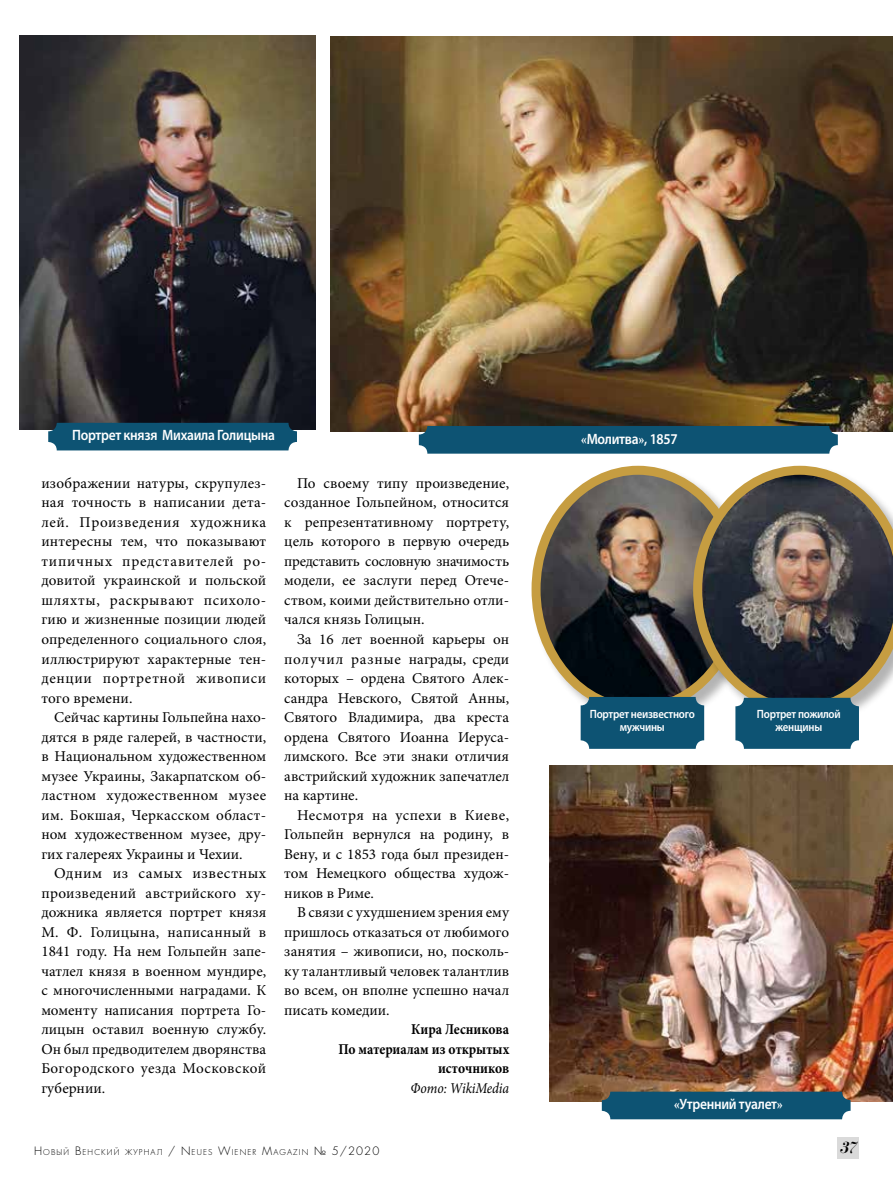
<style>
.page{position:relative;width:893px;height:1191px;background:#fff}
.page>*{position:absolute;margin:0;border:0;box-sizing:border-box;transform-origin:0 0}
.t1{font:italic 16.5px "Paragon Nord C";color:#000}
.t2{font:15px/19.5px "Minion Pro";color:#000;text-align:justify}
.t3{font:15px/19.5px "Minion Pro";color:#000;text-align:justify;scale:1.04 1}
.t4{font:600 15px "Myriad Pro";letter-spacing:-.02em;color:#fff;scale:.9 1}
.t5{font:700 15px/19.5px "Minion Pro";color:#000;text-align:right;scale:.9 1}
.t6{font:italic 15px "Minion Pro";letter-spacing:-.005em;color:#000;scale:.9 1}
.t7{font:600 12px/12px "Myriad Pro";letter-spacing:-.02em;color:#fff;text-align:center;scale:.9 1}
.t8{font:7.8px "Favorit Light C";letter-spacing:.145em;color:#000}
.s1{font-family:"Minion Pro";font-weight:700}
.s2{font-size:11.25px}
</style>
<div class="page">
<div style="left:838px;top:1137px;width:21px;height:22px;background:#dadada"></div>
<img style="left:541px;top:470px;width:151px;height:238px">
<div style="left:531px;top:466px;width:214px;height:247px;border:9px solid #c69d41;border-radius:50%"></div>
<img style="left:331px;top:36px;width:562px;height:396px">
<img style="left:19px;top:36px;width:296px;height:393px">
<div style="left:48px;top:423px;width:249px;height:27px;background:#0d5373;border-radius:9px"></div>
<div style="left:419px;top:426px;width:419px;height:27px;background:#0d5373;border-radius:9px"></div>
<div style="left:581px;top:697px;width:123px;height:52px;background:#0d5373;border-radius:9px"></div>
<img style="left:549px;top:766px;width:344px;height:335px">
<div style="left:692px;top:465px;width:201px;height:263px;background:#000;opacity:.3"></div>
<img style="left:693px;top:466px;width:200px;height:247px">
<div style="left:735px;top:698px;width:124px;height:51px;background:#0d5373;border-radius:9px"></div>
<div style="left:602px;top:1091px;width:249px;height:28px;background:#0d5373;border-radius:9px"></div>
<p class="t4" style="left:72px;top:426px;width:227px">Портрет князя Михаила Голицына</p>
<p class="t4" style="left:581px;top:429px;width:109px"><span class="s1">«</span>Молитва<span class="s1">»</span>, 1857</p>
<p class="t2" style="left:41px;top:473px;width:226px">изображении натуры, скрупулез&shy;ная точность в написании дета&shy;лей. Произведения художника интересны тем, что показывают типичных представителей ро&shy;довитой украинской и польской шляхты, раскрывают психоло&shy;гию и жизненные позиции людей определенного социального слоя, иллюстрируют характерные тен&shy;денции портретной живописи того времени.</p>
<p class="t2" style="left:41px;top:707px;width:226px;text-indent:13px">Сейчас картины Гольпейна нахо&shy;дятся в ряде галерей, в частности, в Национальном художественном музее Украины, Закарпатском об&shy;ластном художественном музее им. Бокшая, Черкасском област&shy;ном художественном музее, дру&shy;гих галереях Украины и Чехии.</p>
<p class="t3" style="left:41px;top:863px;width:218px;text-indent:13px">Одним из самых известных произведений австрийского ху&shy;дожника является портрет князя М. Ф. Голицына, написанный в 1841 году. На нем Гольпейн запе&shy;чатлел князя в военном мундире, с многочисленными наградами. К моменту написания портрета Го&shy;лицын оставил военную службу.<br>Он был предводителем дворянства Богородского уезда Московской губернии.</p>
<p class="t2" style="left:284px;top:473px;width:226px;text-indent:13px">По своему типу произведение, созданное Гольпейном, относится к репрезентативному портрету, цель которого в первую очередь представить сословную значимость модели, ее заслуги перед Отече&shy;ством, коими действительно отли&shy;чался князь Голицын.</p>
<p class="t2" style="left:284px;top:629px;width:226px;text-indent:13px">За 16 лет военной карьеры он получил разные награды, среди которых – ордена Святого Алек&shy;сандра Невского, Святой Анны, Святого Владимира, два креста ордена Святого Иоанна Иеруса&shy;лимского. Все эти знаки отличия австрийский художник запечатлел на картине.</p>
<p class="t2" style="left:284px;top:805px;width:226px;text-indent:13px">Несмотря на успехи в Киеве, Гольпейн вернулся на родину, в Вену, и с 1853 года был президен&shy;том Немецкого общества худож&shy;ников в Риме.</p>
<p class="t2" style="left:284px;top:902px;width:226px;text-indent:13px">В связи с ухудшением зрения ему пришлось отказаться от любимого занятия – живописи, но, посколь&shy;ку талантливый человек талантлив во всем, он вполне успешно начал писать комедии.</p>
<p class="t5" style="left:338px;top:1019px;width:191px">Кира Лесникова<br>По материалам из открытых источников</p>
<p class="t6" style="left:411px;top:1077px;width:111px">Фото: WikiMedia</p>
<p class="t7" style="left:590px;top:708px;width:118px">Портрет неизвестного мужчины</p>
<p class="t7" style="left:757px;top:708px;width:95px">Портрет пожилой женщины</p>
<p class="t4" style="left:674px;top:1094px;width:123px"><span class="s1">«</span>Утренний туалет<span class="s1">»</span></p>
<p class="t8" style="left:34px;top:1146px;width:347px"><span class="s2">Н</span>ОВЫЙ <span class="s2">В</span>ЕНСКИЙ ЖУРНАЛ <span class="s2">/</span> <span class="s2">N</span>EUES <span class="s2">W</span>IEN ER <span class="s2">M</span>AGAZIN <span class="s2">№ 5/2020</span></p>
<p class="t1" style="left:840px;top:1138px;width:17px">37</p>
</div>
